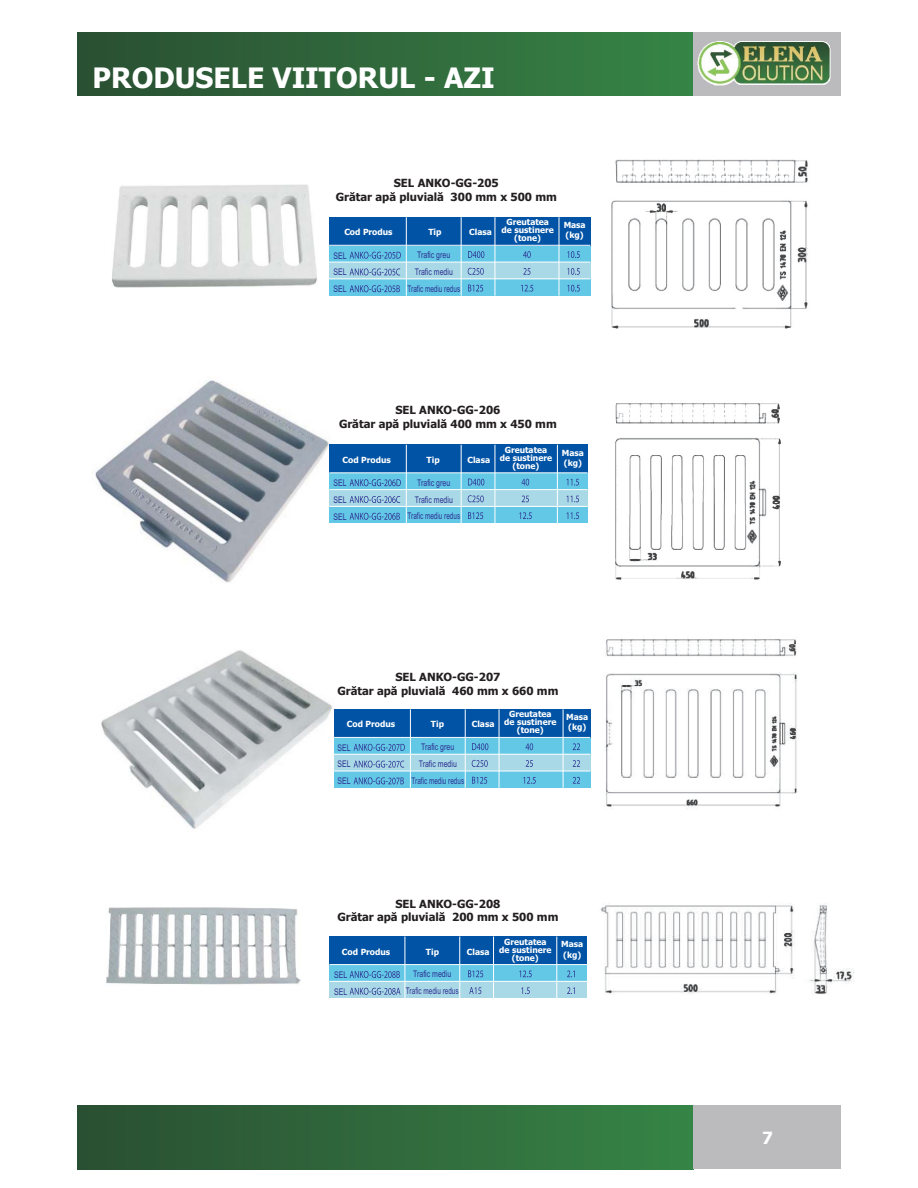
<style>
.page{position:relative;width:918px;height:1188px;background:#fff}
.page>*{position:absolute;margin:0;border:0;box-sizing:border-box;transform-origin:0 0}
.t1{font:700 28.2px "Tahoma";color:#fff}
.t2{font:700 16.95px "Tahoma";color:#fff}
.t3{font:700 11.25px/13.6px "Tahoma";color:#231f20;text-align:center}
.t4{font:9.15px/16.6px "Arial";color:#2e3092;scale:.76 1}
.t5{font:9.15px "Arial";color:#2e3092;scale:.7 1}
.t6{font:700 8.4px/7.9px "Tahoma";color:#fff}
</style>
<div class="page">
<img style="left:91px;top:380px;width:245px;height:203px">
<img style="left:112px;top:184px;width:205px;height:104px">
<img style="left:101px;top:650px;width:231px;height:179px">
<img style="left:106px;top:907px;width:195px;height:78px">
<div style="left:329px;top:217px;width:261px;height:79px;background:#62c8e6"></div>
<div style="left:329px;top:217px;width:261px;height:28px;background:#0153a5"></div>
<hr style="left:329px;top:245px;width:261px;height:1px;background:#fff">
<div style="left:329px;top:262px;width:261px;height:17px;background:#a9d9e6"></div>
<hr style="left:329px;top:262px;width:261px;height:1px;background:#fff">
<hr style="left:329px;top:278px;width:261px;height:1px;background:#fff">
<hr style="left:406px;top:217px;width:1px;height:79px;background:#fff">
<hr style="left:461px;top:217px;width:1px;height:79px;background:#fff">
<hr style="left:494px;top:217px;width:1px;height:79px;background:#fff">
<hr style="left:558px;top:217px;width:1px;height:79px;background:#fff">
<div style="left:329px;top:937px;width:258px;height:61px;background:#62c8e6"></div>
<div style="left:329px;top:937px;width:258px;height:28px;background:#0153a5"></div>
<hr style="left:329px;top:964px;width:258px;height:1px;background:#fff">
<div style="left:329px;top:981px;width:258px;height:17px;background:#a9d9e6"></div>
<hr style="left:329px;top:981px;width:258px;height:1px;background:#fff">
<hr style="left:404px;top:937px;width:1px;height:61px;background:#fff">
<hr style="left:459px;top:937px;width:1px;height:61px;background:#fff">
<hr style="left:493px;top:937px;width:1px;height:61px;background:#fff">
<hr style="left:556px;top:937px;width:1px;height:61px;background:#fff">
<svg style="left:567px;top:251px;width:13px;height:41px"></svg>
<svg style="left:521px;top:251px;width:12px;height:41px"></svg>
<svg style="left:468px;top:251px;width:16px;height:41px"></svg>
<svg style="left:350px;top:252px;width:51px;height:40px"></svg>
<div style="left:334px;top:709px;width:256px;height:79px;background:#62c8e6"></div>
<div style="left:334px;top:709px;width:256px;height:28px;background:#0153a5"></div>
<hr style="left:334px;top:737px;width:256px;height:1px;background:#fff">
<div style="left:334px;top:754px;width:256px;height:17px;background:#a9d9e6"></div>
<hr style="left:334px;top:754px;width:256px;height:1px;background:#fff">
<hr style="left:334px;top:771px;width:256px;height:1px;background:#fff">
<hr style="left:410px;top:709px;width:1px;height:79px;background:#fff">
<hr style="left:465px;top:709px;width:1px;height:79px;background:#fff">
<hr style="left:499px;top:709px;width:1px;height:79px;background:#fff">
<hr style="left:563px;top:709px;width:1px;height:79px;background:#fff">
<svg style="left:573px;top:743px;width:7px;height:41px"></svg>
<svg style="left:523px;top:743px;width:13px;height:41px"></svg>
<svg style="left:472px;top:743px;width:16px;height:41px"></svg>
<svg style="left:354px;top:744px;width:51px;height:40px"></svg>
<svg style="left:567px;top:970px;width:8px;height:24px"></svg>
<svg style="left:519px;top:970px;width:13px;height:24px"></svg>
<svg style="left:468px;top:970px;width:15px;height:24px"></svg>
<svg style="left:350px;top:971px;width:51px;height:24px"></svg>
<div style="left:329px;top:445px;width:259px;height:78px;background:#62c8e6"></div>
<div style="left:329px;top:445px;width:259px;height:28px;background:#0153a5"></div>
<hr style="left:329px;top:472px;width:259px;height:1px;background:#fff">
<div style="left:329px;top:490px;width:259px;height:16px;background:#a9d9e6"></div>
<hr style="left:329px;top:489px;width:259px;height:1px;background:#fff">
<hr style="left:329px;top:506px;width:259px;height:1px;background:#fff">
<hr style="left:406px;top:445px;width:1px;height:78px;background:#fff">
<hr style="left:461px;top:445px;width:1px;height:78px;background:#fff">
<hr style="left:494px;top:445px;width:1px;height:78px;background:#fff">
<hr style="left:557px;top:445px;width:1px;height:78px;background:#fff">
<svg style="left:567px;top:479px;width:12px;height:40px"></svg>
<svg style="left:468px;top:479px;width:16px;height:40px"></svg>
<svg style="left:519px;top:479px;width:13px;height:40px"></svg>
<svg style="left:350px;top:479px;width:51px;height:41px"></svg>
<div style="left:77px;top:32px;width:617px;height:64px;background:linear-gradient(to right,#2a4f32,#368446)"></div>
<div style="left:694px;top:32px;width:147px;height:64px;background:#bbbbbe"></div>
<svg style="left:697px;top:41px;width:134px;height:41px"></svg>
<img style="left:698px;top:42px;width:131px;height:44px">
<div style="left:77px;top:1106px;width:617px;height:63px;background:linear-gradient(to right,#2a4f32,#368446)"></div>
<div style="left:694px;top:1106px;width:147px;height:63px;background:#bbbbbe"></div>
<img style="left:600px;top:903px;width:254px;height:92px">
<img style="left:606px;top:639px;width:191px;height:170px">
<img style="left:611px;top:159px;width:197px;height:170px">
<img style="left:615px;top:403px;width:166px;height:177px">
<h1 class="t1" style="left:93px;top:67px;width:404px">PRODUSELE VIITORUL - AZI</h1>
<h3 class="t3" style="left:336px;top:178px;width:223px">SEL ANKO-GG-205<br>Grãtar apã pluvialã 300 mm x 500 mm</h3>
<p class="t6" style="left:502px;top:219px;width:54px;text-align:center">Greutatea de sustinere (tone)</p>
<p class="t6" style="left:344px;top:229px;width:50px">Cod Produs</p>
<p class="t6" style="left:428px;top:229px;width:15px">Tip</p>
<p class="t6" style="left:469px;top:229px;width:24px">Clasa</p>
<p class="t6" style="left:564px;top:220px;width:24px;line-height:10.2px">Masa (kg)</p>
<p class="t4" style="left:334px;top:248px;width:19px">SEL</p>
<p class="t4" style="left:417px;top:248px;width:45px">Trafic greu</p>
<p class="t4" style="left:334px;top:265px;width:19px">SEL</p>
<p class="t4" style="left:415px;top:264px;width:52px">Trafic mediu</p>
<p class="t4" style="left:334px;top:282px;width:19px">SEL</p>
<p class="t5" style="left:408px;top:285px;width:77px">Trafic mediu redus</p>
<h3 class="t3" style="left:339px;top:404px;width:219px">SEL ANKO-GG-206<br>Grãtar apã pluvialã 400 mm x 450 mm</h3>
<p class="t6" style="left:500px;top:447px;width:54px;text-align:center">Greutatea de sustinere (tone)</p>
<p class="t6" style="left:343px;top:457px;width:50px">Cod Produs</p>
<p class="t6" style="left:427px;top:457px;width:15px">Tip</p>
<p class="t6" style="left:467px;top:457px;width:24px">Clasa</p>
<p class="t6" style="left:562px;top:448px;width:24px;line-height:10.2px">Masa (kg)</p>
<p class="t4" style="left:334px;top:475px;width:19px">SEL</p>
<p class="t4" style="left:417px;top:475px;width:45px">Trafic greu</p>
<p class="t4" style="left:334px;top:492px;width:19px">SEL</p>
<p class="t4" style="left:415px;top:492px;width:52px">Trafic mediu</p>
<p class="t4" style="left:334px;top:509px;width:19px">SEL</p>
<p class="t5" style="left:408px;top:513px;width:77px">Trafic mediu redus</p>
<h3 class="t3" style="left:337px;top:671px;width:223px">SEL ANKO-GG-207<br>Grãtar apã pluvialã 460 mm x 660 mm</h3>
<p class="t6" style="left:504px;top:711px;width:54px;text-align:center">Greutatea de sustinere (tone)</p>
<p class="t6" style="left:347px;top:721px;width:50px">Cod Produs</p>
<p class="t6" style="left:431px;top:721px;width:15px">Tip</p>
<p class="t6" style="left:472px;top:721px;width:24px">Clasa</p>
<p class="t6" style="left:566px;top:712px;width:24px;line-height:10.2px">Masa (kg)</p>
<p class="t4" style="left:338px;top:740px;width:19px">SEL</p>
<p class="t4" style="left:421px;top:739px;width:45px">Trafic greu</p>
<p class="t4" style="left:338px;top:757px;width:19px">SEL</p>
<p class="t4" style="left:419px;top:756px;width:52px">Trafic mediu</p>
<p class="t4" style="left:338px;top:774px;width:19px">SEL</p>
<p class="t5" style="left:412px;top:777px;width:77px">Trafic mediu redus</p>
<h3 class="t3" style="left:337px;top:898px;width:223px">SEL ANKO-GG-208<br>Grãtar apã pluvialã 200 mm x 500 mm</h3>
<p class="t6" style="left:499px;top:938px;width:54px;text-align:center">Greutatea de sustinere (tone)</p>
<p class="t6" style="left:342px;top:948px;width:50px">Cod Produs</p>
<p class="t6" style="left:426px;top:948px;width:15px">Tip</p>
<p class="t6" style="left:467px;top:948px;width:24px">Clasa</p>
<p class="t6" style="left:561px;top:940px;width:24px;line-height:10.2px">Masa (kg)</p>
<p class="t4" style="left:334px;top:967px;width:19px">SEL<br>SEL</p>
<p class="t4" style="left:413px;top:966px;width:52px">Trafic mediu</p>
<p class="t5" style="left:406px;top:987px;width:77px">Trafic mediu redus</p>
<h2 class="t2" style="left:762px;top:1131px;width:12px">7</h2>
</div>
